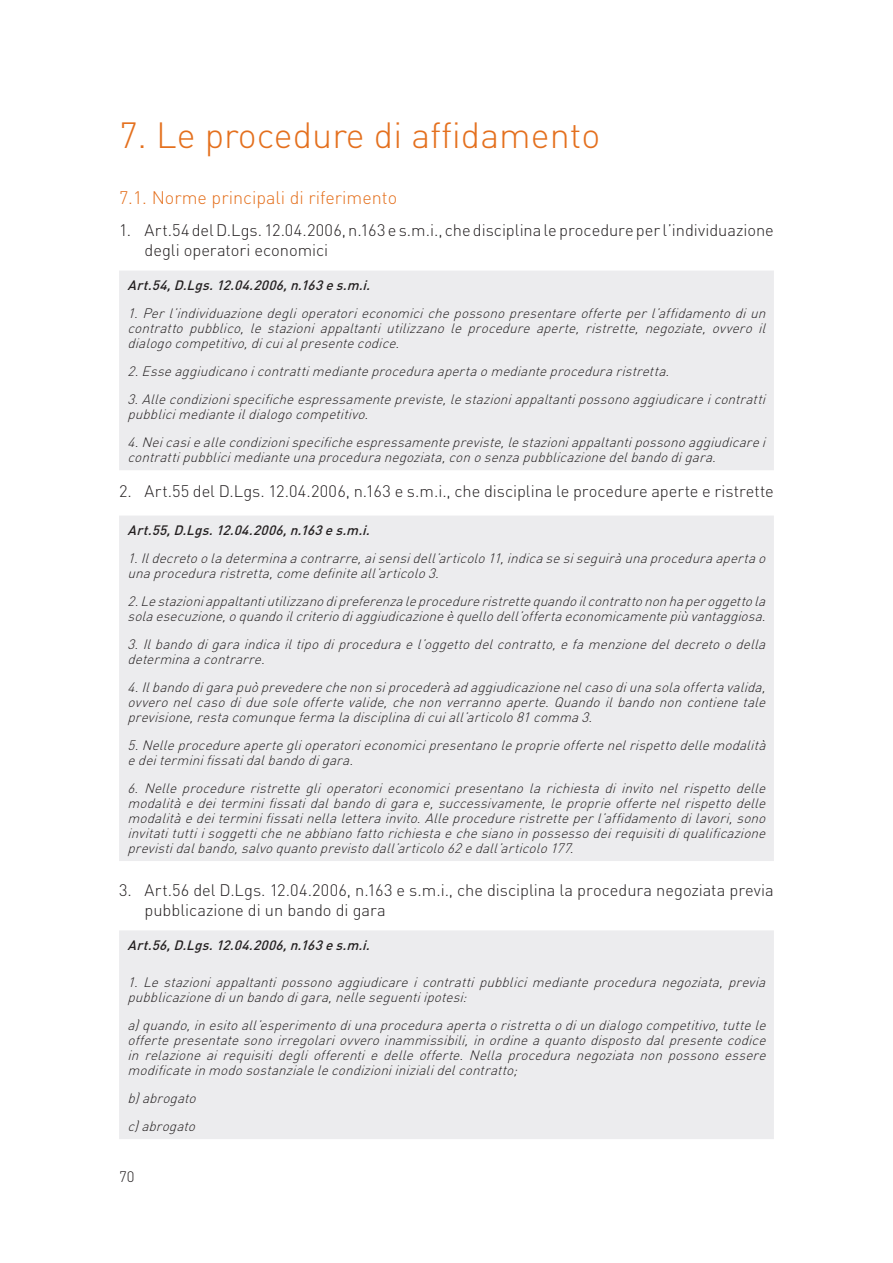
<style>
.page{position:relative;width:893px;height:1263px;background:#fff}
.page>*{position:absolute;margin:0;border:0;box-sizing:border-box;transform-origin:0 0}
.TESTO{font:300 36px "DIN";color:#e4701e}
.SOTTOTITOLO_PARAGRAF{font:300 18px "DIN";color:#e4701e}
.PARAGRAFO_numeri_b{font:300 16.5px/19.8px "DIN";color:#231f20}
.PARAGRAFO_numeri_a_p{font:300 16.5px/19.8px "DIN";color:#231f20}
.t1{font:300 15px "DIN";color:#231f20}
.NOTE_ARTICOLO{font:italic 300 13.5px/15px "DIN";color:#231f20}
.NOTE_ARTICOLO-2{font:italic 500 13.5px "DIN";color:#231f20}
</style>
<div class="page">
<div style="left:119px;top:271px;width:655px;height:199px;background:#ececee"></div>
<div style="left:119px;top:516px;width:655px;height:345px;background:#ececee"></div>
<div style="left:119px;top:930px;width:655px;height:209px;background:#ececee"></div>
<p class="TESTO" style="left:119px;top:113px;width:483px">7. Le procedure di affidamento</p>
<p class="SOTTOTITOLO_PARAGRAF" style="left:119px;top:186px;width:280px">7.1. Norme principali di riferimento</p>
<p class="PARAGRAFO_numeri_a_p" style="left:145px;top:220px;width:631px;text-indent:-26px">1. Art.54 del D.Lgs. 12.04.2006, n.163 e s.m.i., che disciplina le procedure per l’individuazione degli operatori economici</p>
<p class="NOTE_ARTICOLO-2" style="left:128px;top:277px;width:248px">Art.54,D.Lgs.12.04.2006,n.163es.m.i.</p>
<p class="NOTE_ARTICOLO" style="left:128px;top:306px;width:644px;text-align:justify">1.Perl’individuazionedeglioperatorieconomicichepossonopresentareofferteperl’affidamentodiun contratto pubblico, le stazioni appaltanti utilizzano le procedure aperte, ristrette, negoziate, ovvero il dialogocompetitivo,dicuialpresentecodice.</p>
<p class="NOTE_ARTICOLO" style="left:128px;top:363px;width:547px">2.Esseaggiudicanoicontrattimedianteproceduraapertaomedianteproceduraristretta.</p>
<p class="NOTE_ARTICOLO" style="left:128px;top:391px;width:643px">3.Allecondizionispecificheespressamentepreviste,lestazioniappaltantipossonoaggiudicareicontratti pubblicimedianteildialogocompetitivo.</p>
<p class="NOTE_ARTICOLO" style="left:128px;top:434px;width:644px">4.Neicasieallecondizionispecificheespressamentepreviste,lestazioniappaltantipossonoaggiudicarei contrattipubblicimedianteunaproceduranegoziata,conosenzapubblicazionedelbandodigara.</p>
<p class="PARAGRAFO_numeri_b" style="left:119px;top:481px;width:656px">2. Art.55 del D.Lgs. 12.04.2006, n.163 e s.m.i., che disciplina le procedure aperte e ristrette</p>
<p class="NOTE_ARTICOLO-2" style="left:128px;top:522px;width:248px">Art.55,D.Lgs.12.04.2006,n.163es.m.i.</p>
<p class="NOTE_ARTICOLO" style="left:128px;top:551px;width:644px">1.Ildecretooladeterminaacontrarre,aisensidell’articolo11,indicasesiseguiràunaproceduraapertao unaproceduraristretta,comedefiniteall’articolo3.</p>
<p class="NOTE_ARTICOLO" style="left:128px;top:593px;width:644px">2.Lestazioniappaltantiutilizzanodipreferenzaleprocedureristrettequandoilcontrattononhaperoggettola solaesecuzione,oquandoilcriteriodiaggiudicazioneèquellodell’offertaeconomicamentepiùvantaggiosa.</p>
<p class="NOTE_ARTICOLO" style="left:128px;top:636px;width:644px">3.Ilbandodigaraindicailtipodiprocedurael’oggettodelcontratto,efamenzionedeldecretoodella determinaacontrarre.</p>
<p class="NOTE_ARTICOLO" style="left:128px;top:679px;width:644px;text-align:justify">4.Ilbandodigarapuòprevederechenonsiprocederàadaggiudicazionenelcasodiunasolaoffertavalida, ovveronelcasodiduesoleoffertevalide,chenonverrannoaperte.Quandoilbandononcontienetale previsione,restacomunquefermaladisciplinadicuiall’articolo81comma3.</p>
<p class="NOTE_ARTICOLO" style="left:128px;top:737px;width:644px">5.Nelleprocedureaperteglioperatorieconomicipresentanoleproprieoffertenelrispettodellemodalità edeiterminifissatidalbandodigara.</p>
<p class="NOTE_ARTICOLO" style="left:128px;top:780px;width:644px;text-align:justify">6. Nelle procedure ristrette gli operatori economici presentano la richiesta di invito nel rispetto delle modalitàedeiterminifissatidalbandodigarae,successivamente,leproprieoffertenelrispettodelle modalitàedeiterminifissatinellaletterainvito.Alleprocedureristretteperl’affidamentodilavori,sono invitatituttiisoggetticheneabbianofattorichiestaechesianoinpossessodeirequisitidiqualificazione previstidalbando,salvoquantoprevistodall’articolo62edall’articolo177.</p>
<p class="PARAGRAFO_numeri_b" style="left:145px;top:880px;width:631px;text-indent:-26px">3. Art.56 del D.Lgs. 12.04.2006, n.163 e s.m.i., che disciplina la procedura negoziata previa pubblicazione di un bando di gara</p>
<p class="NOTE_ARTICOLO-2" style="left:128px;top:936px;width:248px">Art.56,D.Lgs.12.04.2006,n.163es.m.i.</p>
<p class="NOTE_ARTICOLO" style="left:128px;top:974px;width:643px">1. Le stazioni appaltanti possono aggiudicare i contratti pubblici mediante procedura negoziata, previa pubblicazionediunbandodigara,nelleseguentiipotesi:</p>
<p class="NOTE_ARTICOLO" style="left:128px;top:1017px;width:644px;text-align:justify">a)quando,inesitoall’esperimentodiunaproceduraapertaoristrettaodiundialogocompetitivo,tuttele offertepresentatesonoirregolariovveroinammissibili,inordineaquantodispostodalpresentecodice in relazione ai requisiti degli offerenti e delle offerte. Nella procedura negoziata non possono essere modificateinmodosostanzialelecondizioniinizialidelcontratto;</p>
<p class="NOTE_ARTICOLO" style="left:128px;top:1090px;width:74px">b)abrogato</p>
<p class="NOTE_ARTICOLO" style="left:128px;top:1118px;width:73px">c)abrogato</p>
<p class="t1" style="left:119px;top:1167px;width:17px">70</p>
</div>
